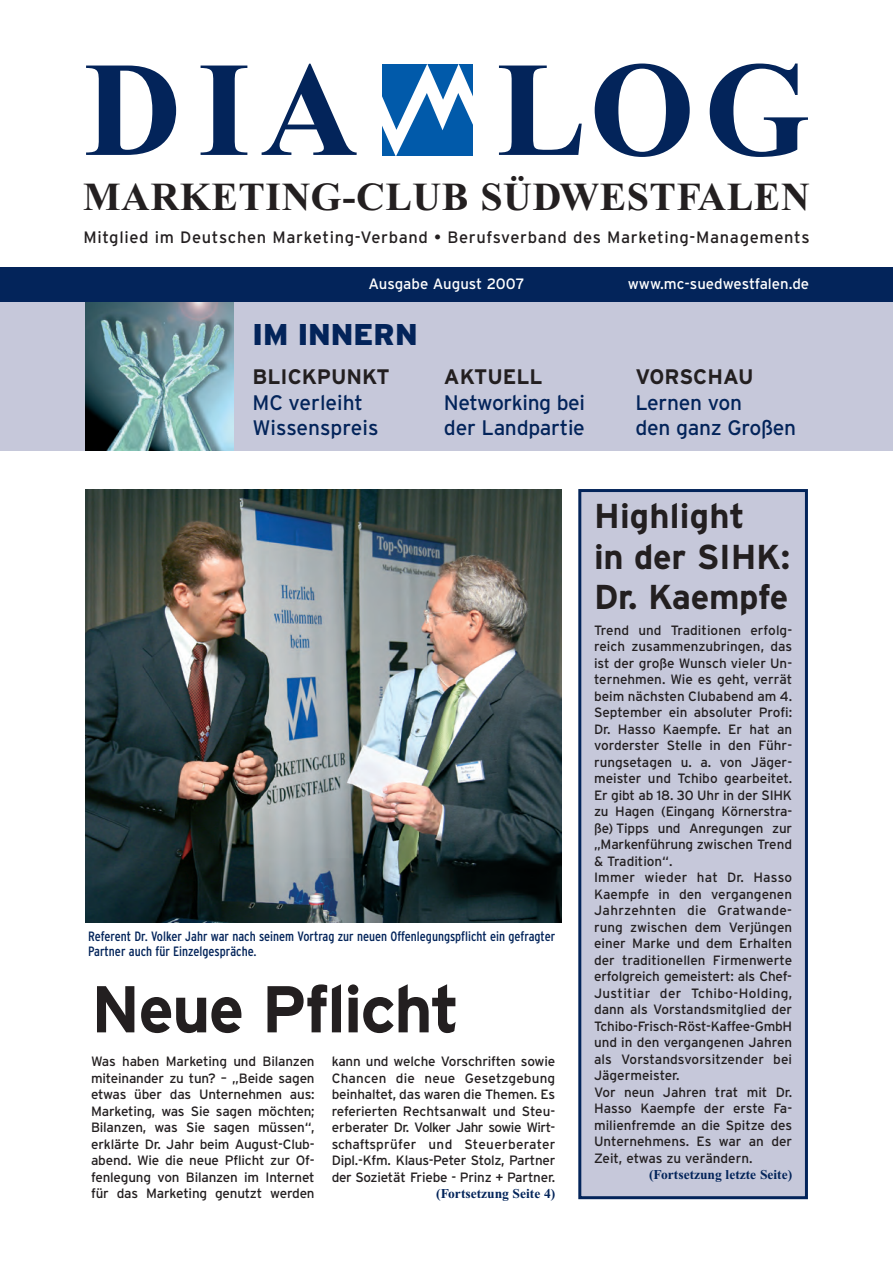
<style>
.page{position:relative;width:893px;height:1263px;background:#fff}
.page>*{position:absolute;margin:0;border:0;box-sizing:border-box;transform-origin:0 0}
.t1{font:700 135px "Times New Roman";letter-spacing:.075em;color:#03245a}
.t2{font:700 66px "Interstate";letter-spacing:-.03em;color:#231f20}
.t3{font:700 39.75px "Times New Roman";letter-spacing:.015em;color:#231f20}
.t4{font:700 34.5px/40.5px "Interstate";letter-spacing:-.01em;color:#231f20}
.t5{font:900 30px "Interstate";color:#03245a}
.t6{font:21px/25.2px "Interstate";letter-spacing:-.015em;color:#03245a}
.t7{font:700 21px "Interstate";color:#231f20}
.t8{font:16.5px "Interstate";letter-spacing:.04em;color:#231f20}
.t9{font:15px "Interstate";color:#fff}
.t10{font:13.5px/16.5px "Interstate";color:#231f20;text-align:justify}
.t11{font:condensed 13.5px/15px "Interstate";color:#03245a}
.t12{font:700 13.5px "Times New Roman";color:#03245a}
</style>
<div class="page">
<svg style="left:383px;top:65px;width:90px;height:90px"></svg>
<div style="left:0;top:302px;width:893px;height:149px;background:#c6c8da"></div>
<img style="left:85px;top:302px;width:149px;height:149px">
<div style="left:0;top:268px;width:893px;height:34px;background:#03245a"></div>
<div style="left:581px;top:492px;width:224px;height:704px;background:#c6c8da"></div>
<div style="left:578px;top:489px;width:230px;height:710px;border:3px solid #03245a"></div>
<img style="left:85px;top:489px;width:476px;height:434px">
<h1 class="t1" style="left:83px;top:66px;width:728px">DIA LOG</h1>
<h3 class="t3" style="left:83px;top:184px;width:728px">MARKETING-CLUB SÜDWESTFALEN</h3>
<p class="t8" style="left:83px;top:228px;width:728px">Mitglied im Deutschen Marketing-Verband • Berufsverband des Marketing-Managements</p>
<p class="t9" style="left:368px;top:275px;width:158px">Ausgabe August 2007</p>
<h3 class="t5" style="left:253px;top:317px;width:167px">IM INNERN</h3>
<h3 class="t7" style="left:253px;top:365px;width:139px">BLICKPUNKT</h3>
<h3 class="t6" style="left:253px;top:390px;width:127px">MC verleiht<br>Wissenspreis</h3>
<h3 class="t7" style="left:444px;top:365px;width:100px">AKTUELL</h3>
<h3 class="t6" style="left:444px;top:390px;width:143px">Networking bei der Landpartie</h3>
<p class="t9" style="left:628px;top:275px;width:183px">www.mc-suedwestfalen.de</p>
<h3 class="t7" style="left:635px;top:365px;width:120px">VORSCHAU</h3>
<h3 class="t6" style="left:635px;top:390px;width:162px">Lernen von<br>den ganz Großen</h3>
<p class="t11" style="left:88px;top:929px;width:469px">Referent Dr. Volker Jahr war nach seinem Vortrag zur neuen Offenlegungspflicht ein gefragter<br>Partner auch für Einzelgespräche.</p>
<h2 class="t2" style="left:91px;top:971px;width:370px">Neue Pflicht</h2>
<p class="t10" style="left:91px;top:1053px;width:225px">Was haben Marketing und Bilanzen miteinander zu tun? – „Beide sagen etwas über das Unternehmen aus:<br>Marketing, was Sie sagen möchten; Bilanzen, was Sie sagen müssen“, erklärte Dr. Jahr beim August-Club&shy;abend. Wie die neue Pflicht zur Of&shy;fenlegung von Bilanzen im Internet für das Marketing genutzt werden</p>
<p class="t10" style="left:332px;top:1053px;width:225px">kann und welche Vorschriften sowie Chancen die neue Gesetzgebung beinhaltet, das waren die Themen. Es referierten Rechtsanwalt und Steu&shy;erberater Dr. Volker Jahr sowie Wirt&shy;schaftsprüfer und Steuerberater Dipl.-Kfm. Klaus-Peter Stolz, Partner der Sozietät Friebe - Prinz + Partner.</p>
<p class="t12" style="left:436px;top:1189px;width:121px">(Fortsetzung Seite 4)</p>
<h3 class="t4" style="left:594px;top:496px;width:198px">Highlight<br>in der SIHK:<br>Dr. Kaempfe</h3>
<p class="t10" style="left:594px;top:622px;width:200px;text-align:left">Trend und Traditionen erfolg&shy;reich zusammenzubringen, das ist der große Wunsch vieler Un&shy;ternehmen. Wie es geht, verrät beim nächsten Clubabend am 4.<br>September ein absoluter Profi:<br>Dr. Hasso Kaempfe. Er hat an vorderster Stelle in den Führ&shy;rungsetagen u. a. von Jäger&shy;meister und Tchibo gearbeitet.<br>Er gibt ab 18. 30 Uhr in der SIHK zu Hagen (Eingang Körnerstra&shy;ße) Tipps und Anregungen zur „Markenführung zwischen Trend &amp; Tradition“.<br>Immer wieder hat Dr. Hasso<br>Kaempfe in den vergangenen<br>Jahrzehnten die Gratwande&shy;rung zwischen dem Verjüngen einer Marke und dem Erhalten der traditionellen Firmenwerte erfolgreich gemeistert: als Chef-<br>Justitiar der Tchibo-Holding, dann als Vorstandsmitglied der<br>Tchibo-Frisch-Röst-Kaffee-GmbH und in den vergangenen Jahren als Vorstandsvorsitzender bei<br>Jägermeister.<br>Vor neun Jahren trat mit Dr.<br>Hasso Kaempfe der erste Fa&shy;milienfremde an die Spitze des<br>Unternehmens. Es war an der<br>Zeit, etwas zu verändern.</p>
<p class="t12" style="left:649px;top:1170px;width:145px">(Fortsetzung letzte Seite)</p>
</div>
